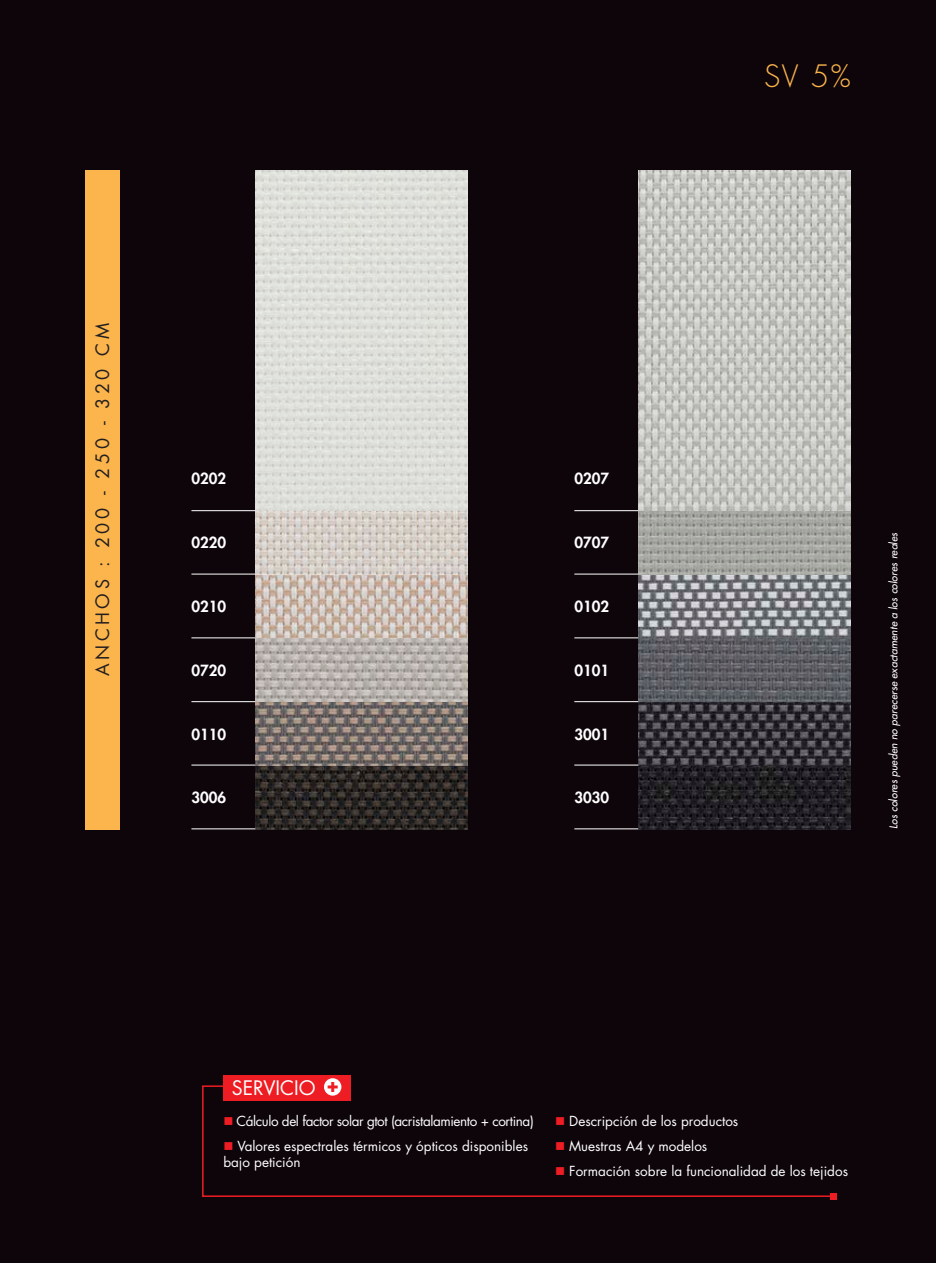
<style>
.page{position:relative;width:936px;height:1263px;background:#fff}
.page>*{position:absolute;margin:0;border:0;box-sizing:border-box;transform-origin:0 0}
.t1{font:300 30px "Futura";color:#fcb54c}
.t2{font:19.5px "Futura";color:#fff}
.t3{font:18px "Futura";letter-spacing:.2em;color:#231f20}
.t4{font:800 15px "Futura";color:#fff}
.t5{font:13.5px/16.5px "Futura";color:#fff}
.t6{font:13.5px "Futura";letter-spacing:-.03em;color:#fff}
.t7{font:italic 10.5px "Futura";letter-spacing:.01em;color:#fff}
.s1{color:#ee1d23}
</style>
<div class="page">
<div style="left:0;top:0;width:935px;height:1263px;background:#0e050a"></div>
<div style="left:85px;top:170px;width:34px;height:659px;background:#fcb54c"></div>
<img style="left:255px;top:765px;width:213px;height:64px">
<img style="left:255px;top:702px;width:213px;height:63px">
<img style="left:255px;top:638px;width:213px;height:64px">
<img style="left:255px;top:574px;width:213px;height:64px">
<img style="left:255px;top:510px;width:213px;height:64px">
<img style="left:255px;top:170px;width:213px;height:340px">
<img style="left:638px;top:765px;width:212px;height:64px">
<img style="left:638px;top:702px;width:212px;height:63px">
<img style="left:638px;top:638px;width:212px;height:64px">
<img style="left:638px;top:574px;width:212px;height:64px">
<img style="left:638px;top:510px;width:212px;height:64px">
<img style="left:638px;top:170px;width:212px;height:340px">
<hr style="left:574px;top:510px;width:64px;height:1px;background:#fff">
<hr style="left:191px;top:510px;width:64px;height:1px;background:#fff">
<hr style="left:574px;top:574px;width:64px;height:1px;background:#fff">
<hr style="left:191px;top:574px;width:64px;height:1px;background:#fff">
<hr style="left:574px;top:765px;width:64px;height:1px;background:#fff">
<hr style="left:191px;top:765px;width:64px;height:1px;background:#fff">
<hr style="left:574px;top:637px;width:64px;height:1px;background:#fff">
<hr style="left:191px;top:637px;width:64px;height:1px;background:#fff">
<hr style="left:574px;top:828px;width:64px;height:1px;background:#fff">
<hr style="left:191px;top:828px;width:64px;height:1px;background:#fff">
<hr style="left:574px;top:701px;width:64px;height:1px;background:#fff">
<hr style="left:191px;top:701px;width:64px;height:1px;background:#fff">
<svg style="left:202px;top:1085px;width:628px;height:112px"></svg>
<svg style="left:830px;top:1193px;width:6px;height:6px"></svg>
<div style="left:223px;top:1075px;width:128px;height:25px;background:#ee1d23"></div>
<div style="left:324px;top:1078px;width:17px;height:18px;background:#fff;border-radius:50%"></div>
<p class="t3" style="left:90px;top:676px;width:355px;rotate:-90deg">ANCHOS : 200 - 250 - 320 CM</p>
<p class="t4" style="left:191px;top:469px;width:36px">0202</p>
<p class="t4" style="left:191px;top:533px;width:36px">0220</p>
<p class="t4" style="left:191px;top:596px;width:36px">0210</p>
<p class="t4" style="left:191px;top:660px;width:36px">0720</p>
<p class="t4" style="left:191px;top:724px;width:36px">0110</p>
<p class="t4" style="left:191px;top:788px;width:36px">3006</p>
<p class="t4" style="left:574px;top:469px;width:36px">0207</p>
<p class="t4" style="left:574px;top:533px;width:36px">0707</p>
<p class="t4" style="left:574px;top:596px;width:36px">0102</p>
<p class="t4" style="left:574px;top:660px;width:36px">0101</p>
<p class="t4" style="left:574px;top:724px;width:36px">3001</p>
<p class="t4" style="left:574px;top:788px;width:36px">3030</p>
<p class="t1" style="left:764px;top:57px;width:88px">SV 5%</p>
<p class="t7" style="left:886px;top:829px;width:298px;rotate:-90deg">Los colores pueden no parecerse exactamente a los colores reales</p>
<p class="t2" style="left:232px;top:1075px;width:109px">SERVICIO <sup>+</sup></p>
<p class="t6" style="left:223px;top:1112px;width:312px"><span class="s1">■</span> Cálculo del factor solar gtot (acristalamiento + cortina)</p>
<p class="t5" style="left:223px;top:1137px;width:306px"><span class="s1">■</span> Valores espectrales térmicos y ópticos disponibles bajo petición</p>
<p class="t5" style="left:555px;top:1112px;width:185px"><span class="s1">■</span> Descripción de los productos</p>
<p class="t5" style="left:555px;top:1137px;width:154px"><span class="s1">■</span> Muestras A4 y modelos</p>
<p class="t5" style="left:555px;top:1162px;width:294px"><span class="s1">■</span> Formación sobre la funcionalidad de los tejidos</p>
</div>
